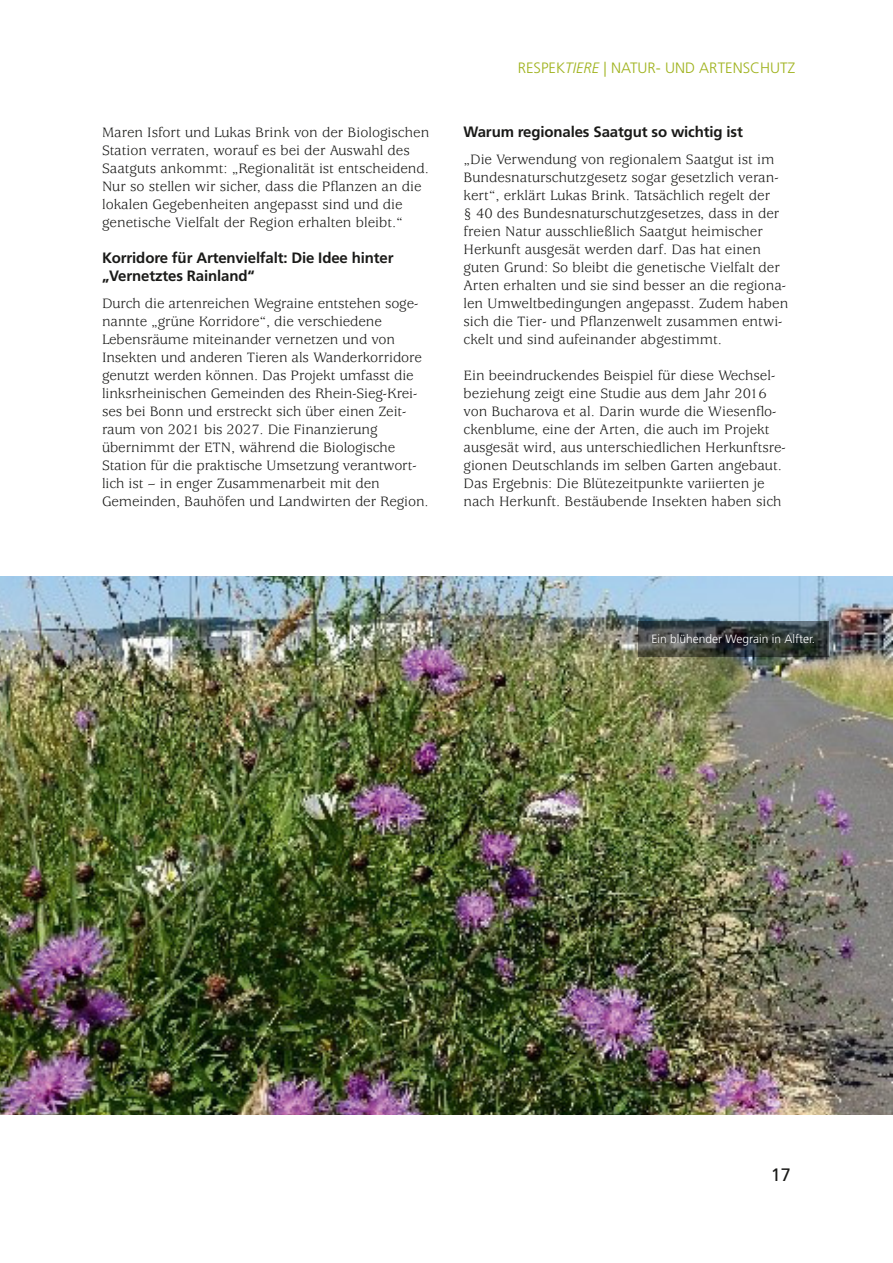
<style>
.page{position:relative;width:893px;height:1263px;background:#fff}
.page>*{position:absolute;margin:0;border:0;box-sizing:border-box;transform-origin:0 0}
.t1{font:18px "Frutiger LT Pro";color:#1a1a18}
.t2{font:15px/18px "Usherwood Std";color:#1a1a18}
.t3{font:700 15px/18px "Frutiger LT Pro";letter-spacing:-.01em;color:#1a1a18}
.t4{font:300 15px "Frutiger LT Pro";color:#9fb21c}
.t5{font:300 12px "Frutiger LT Pro";color:#fff}
.s1{font-style:italic}
</style>
<div class="page">
<img style="left:0;top:577px;width:893px;height:537px">
<div style="left:639px;top:621px;width:190px;height:35px;background:#000;opacity:.43"></div>
<p class="t2" style="left:102px;top:125px;width:329px">Maren Isfort und Lukas Brink von der Biologischen Station verraten, worauf es bei der Auswahl des Saatguts ankommt: „Regionalität ist entscheidend.<br>Nur so stellen wir sicher, dass die Pflanzen an die lokalen Gegebenheiten angepasst sind und die genetische Vielfalt der Region erhalten bleibt.“</p>
<p class="t3" style="left:102px;top:250px;width:293px">Korridore für Artenvielfalt: Die Idee hinter „Vernetztes Rainland“</p>
<p class="t2" style="left:102px;top:296px;width:328px">Durch die artenreichen Wegraine entstehen soge&shy;nannte „grüne Korridore“, die verschiedene Lebensräume miteinander vernetzen und von Insekten und anderen Tieren als Wanderkorridore genutzt werden können. Das Projekt umfasst die linksrheinischen Gemeinden des Rhein-Sieg-Krei&shy;ses bei Bonn und erstreckt sich über einen Zeit&shy;raum von 2021 bis 2027. Die Finanzierung übernimmt der ETN, während die Biologische Station für die praktische Umsetzung verantwort&shy;lich ist – in enger Zusammenarbeit mit den Gemeinden, Bauhöfen und Landwirten der Region.</p>
<p class="t4" style="left:518px;top:62px;width:279px">RESPEK<span class="s1">TIERE</span> | NATUR- UND ARTENSCHUTZ</p>
<p class="t3" style="left:463px;top:124px;width:281px">Warum regionales Saatgut so wichtig ist</p>
<p class="t2" style="left:463px;top:152px;width:326px">„Die Verwendung von regionalem Saatgut ist im Bundesnaturschutzgesetz sogar gesetzlich veran&shy;kert“, erklärt Lukas Brink. Tatsächlich regelt der<br>§ 40 des Bundesnaturschutzgesetzes, dass in der freien Natur ausschließlich Saatgut heimischer Herkunft ausgesät werden darf. Das hat einen guten Grund: So bleibt die genetische Vielfalt der Arten erhalten und sie sind besser an die regiona&shy;len Umweltbedingungen angepasst. Zudem haben sich die Tier- und Pflanzenwelt zusammen entwi&shy;ckelt und sind aufeinander abgestimmt.</p>
<p class="t2" style="left:463px;top:368px;width:324px">Ein beeindruckendes Beispiel für diese Wechsel&shy;beziehung zeigt eine Studie aus dem Jahr 2016 von Bucharova et al. Darin wurde die Wiesenflo&shy;ckenblume, eine der Arten, die auch im Projekt ausgesät wird, aus unterschiedlichen Herkunftsre&shy;gionen Deutschlands im selben Garten angebaut.<br>Das Ergebnis: Die Blütezeitpunkte variierten je nach Herkunft. Bestäubende Insekten haben sich</p>
<p class="t5" style="left:651px;top:634px;width:165px">Ein blühender Wegrain in Alfter.</p>
<p class="t1" style="left:771px;top:1167px;width:22px">17</p>
</div>
